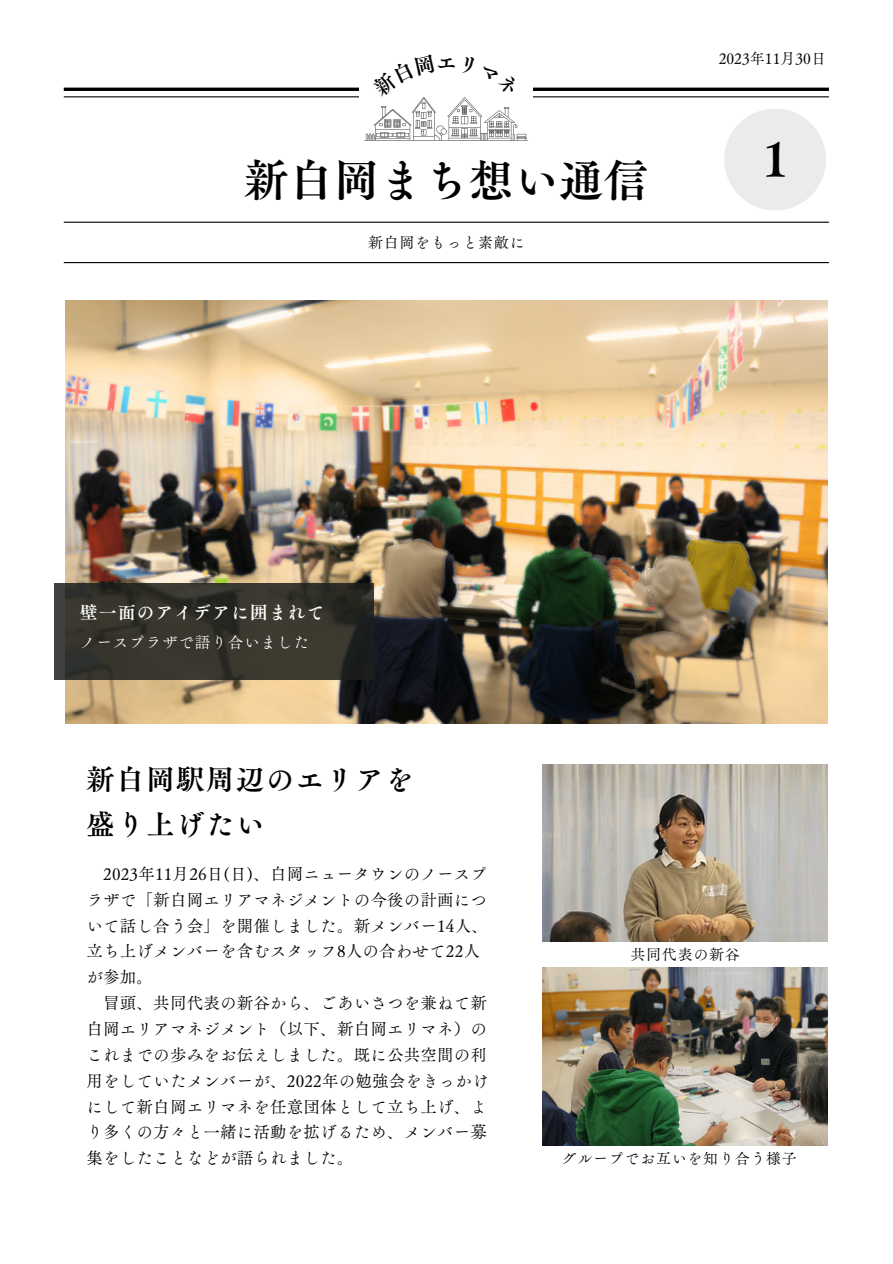
<style>
.page{position:relative;width:893px;height:1264px;background:#fff}
.page>*{position:absolute;margin:0;border:0;box-sizing:border-box;transform-origin:0 0}
.t1{font:46.8px "Canva Tsuku A Old Min Pr 6 N B";color:#000}
.t2{font:45px "Canva Tsuku A Old Min Pr 6 N B";color:#000}
.t3{font:28.5px "Canva Tsuku A Old Min Pr 6 N B";letter-spacing:.05em;color:#000}
.t4{font:21px "Canva Tsuku A Old Min Pr 6 N B";color:#000}
.t5{font:18px "Canva Tsuku A Old Min Pr 6 N B";letter-spacing:.05em;color:#fff}
.t6{font:16.5px/25.8px "Canva Tsuku A Old Min Pr 6 N R";letter-spacing:.015em;color:#000}
.t7{font:15.6px "Canva Tsuku A Old Min Pr 6 N R";letter-spacing:.05em;color:#fff}
.t8{font:15px "Canva Tsuku A Old Min Pr 6 N R";letter-spacing:.05em;color:#000}
.t9{font:15px "Canva Tsuku A Old Min Pr 6 N R";color:#000}
</style>
<div class="page">
<img style="left:65px;top:300px;width:762px;height:423px">
<svg style="left:54px;top:583px;width:319px;height:96px;background:#34322b"></svg>
<hr style="left:64px;top:222px;width:764px;height:1px;background:#000">
<hr style="left:64px;top:262px;width:764px;height:1px;background:#000">
<hr style="left:64px;top:88px;width:764px;height:3px;background:#000">
<hr style="left:64px;top:96px;width:764px;height:1px;background:#000">
<div style="left:359px;top:68px;width:174px;height:55px;background:#fff"></div>
<img style="left:542px;top:764px;width:285px;height:177px">
<img style="left:542px;top:967px;width:285px;height:178px">
<div style="left:724px;top:109px;width:102px;height:101px;background:#ebebeb;border-radius:50%"></div>
<svg style="left:364px;top:97px;width:164px;height:44px"></svg>
<p class="t4" style="left:436px;top:52px;width:22px">エ</p>
<p class="t2" style="left:244px;top:158px;width:406px">新白岡まち想い通信</p>
<p class="t8" style="left:368px;top:235px;width:158px">新白岡をもっと素敵に</p>
<p class="t9" style="left:718px;top:51px;width:102px">2023年11月 30日</p>
<p class="t1" style="left:762px;top:135px;width:28px">1</p>
<p class="t5" style="left:80px;top:603px;width:246px">壁一面のアイデアに囲まれて</p>
<p class="t7" style="left:80px;top:634px;width:230px">ノースプラザで語り合いました</p>
<p class="t3" style="left:86px;top:765px;width:329px">新白岡駅周辺のエリアを</p>
<p class="t3" style="left:86px;top:809px;width:179px">盛り上げたい</p>
<p class="t6" style="left:86px;top:860px;width:403px;text-indent:17px">2023年11月26日 (日)、白岡ニュータウンのノースプラザで「新白岡エリアマネジメントの今後の計画について話し合う会」を開催しました。新メンバー14人、立ち上げメンバーを含むスタッフ8人の合わせて22人が参加。</p>
<p class="t6" style="left:86px;top:989px;width:404px;text-align:justify;text-indent:17px">冒頭、共同代表の新谷から、ごあいさつを兼ねて新白岡エリアマネジメント（以下、新白岡エリマネ）のこれまでの歩みをお伝えしました。既に公共空間の利用をしていたメンバーが、2022年の勉強会をきっかけにして新白岡エリマネを任意団体として立ち上げ、より多くの方々と一緒に活動を拡げるため、メンバー募集をしたことなどが語られました。</p>
<p class="t8" style="left:630px;top:946px;width:110px">共同代表の新谷</p>
<p class="t8" style="left:561px;top:1151px;width:235px">グループでお互いを知り合う様子</p>
</div>
